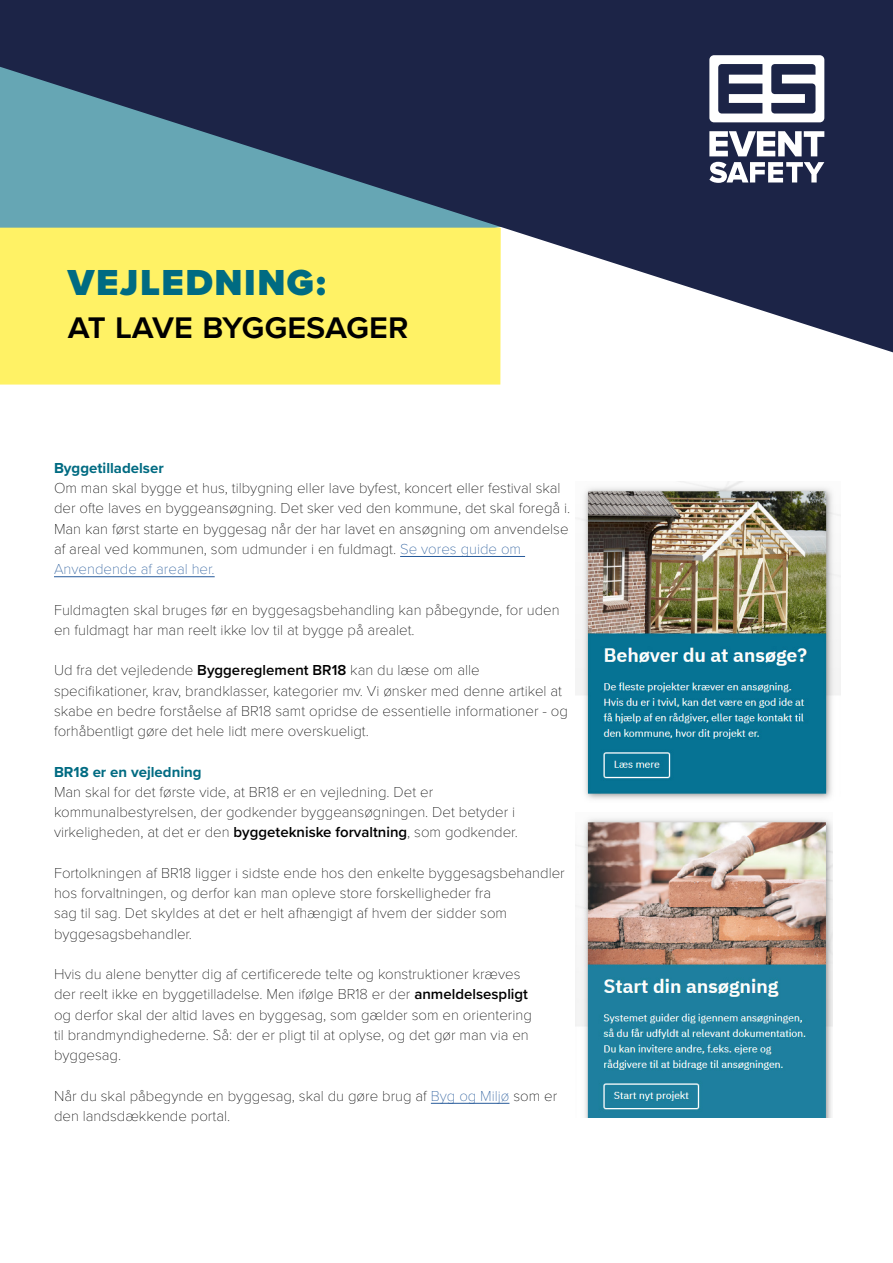
<style>
.page{position:relative;width:893px;height:1263px;background:#fff}
.page>*{position:absolute;margin:0;border:0;box-sizing:border-box;transform-origin:0 0}
.t1{font:600 37.5px "Proxima Nova";letter-spacing:-.01em;color:#000}
.t2{font:900 37.5px "Proxima Nova";letter-spacing:.04em;color:#006b82}
.t3{font:100 15px/20.2px "Proxima Nova T";color:#000}
.t4{font:700 15px "Proxima Nova";color:#006b82}
.s1{color:#275b9b}
.s2{font-family:"Proxima Nova";font-weight:600}
</style>
<div class="page">
<hr style="left:400px;top:556px;width:125px;height:1px;background:#275b9b">
<hr style="left:54px;top:576px;width:161px;height:1px;background:#275b9b">
<hr style="left:431px;top:1103px;width:78px;height:1px;background:#275b9b">
<svg style="left:0;top:0;width:893px;height:352px;background:#41526d"></svg>
<svg style="left:709px;top:162px;width:115px;height:21px"></svg>
<svg style="left:709px;top:45px;width:139px;height:111px"></svg>
<div style="left:0;top:228px;width:501px;height:157px;background:#fff265"></div>
<img style="left:576px;top:481px;width:265px;height:318px">
<img style="left:576px;top:818px;width:257px;height:299px">
<h1 class="t2" style="left:68px;top:254px;width:259px">VEJLEDNING:</h1>
<h1 class="t1" style="left:68px;top:297px;width:342px">at lave byggesager</h1>
<p class="t4" style="left:54px;top:457px;width:111px">Byggetilladelser</p>
<p class="t3" style="left:54px;top:477px;width:518px">Om man skal bygge et hus, tilbygning eller lave byfest, koncert eller festival skal der ofte laves en byggeansøgning. Det sker ved den kommune, det skal foregå i.<br>Man kan først starte en byggesag når der har lavet en ansøgning om anvendelse af areal ved kommunen, som udmunder i en fuldmagt. <span class="s1">Se vores guide om Anvendende af areal her.</span></p>
<p class="t3" style="left:54px;top:598px;width:507px">Fuldmagten skal bruges før en byggesagsbehandling kan påbegynde, for uden en fuldmagt har man reelt ikke lov til at bygge på arealet.</p>
<p class="t3" style="left:54px;top:659px;width:515px">Ud fra det vejledende <span class="s2">Byggereglement BR18</span> kan du læse om alle specifikationer, krav, brandklasser, kategorier mv. Vi ønsker med denne artikel at skabe en bedre forståelse af BR18 samt opridse de essentielle informationer - og forhåbentligt gøre det hele lidt mere overskueligt.</p>
<p class="t4" style="left:54px;top:760px;width:149px">BR18 er en vejledning</p>
<p class="t3" style="left:54px;top:781px;width:465px">Man skal for det første vide, at BR18 er en vejledning. Det er kommunalbestyrelsen, der godkender byggeansøgningen. Det betyder i virkeligheden, at det er den <span class="s2">byggetekniske forvaltning</span>, som godkender.</p>
<p class="t3" style="left:54px;top:862px;width:512px">Fortolkningen af BR18 ligger i sidste ende hos den enkelte byggesagsbehandler hos forvaltningen, og derfor kan man opleve store forskelligheder fra<br>sag til sag. Det skyldes at det er helt afhængigt af hvem der sidder som byggesagsbehandler.</p>
<p class="t3" style="left:54px;top:963px;width:479px">Hvis du alene benytter dig af certificerede telte og konstruktioner kræves der reelt ikke en byggetilladelse. Men ifølge BR18 er der <span class="s2">anmeldelsespligt </span>og derfor skal der altid laves en byggesag, som gælder som en orientering til brandmyndighederne. Så: der er pligt til at oplyse, og det gør man via en byggesag.</p>
<p class="t3" style="left:54px;top:1084px;width:505px">Når du skal påbegynde en byggesag, skal du gøre brug af <span class="s1">Byg og Miljø</span> som er den landsdækkende portal.</p>
</div>
